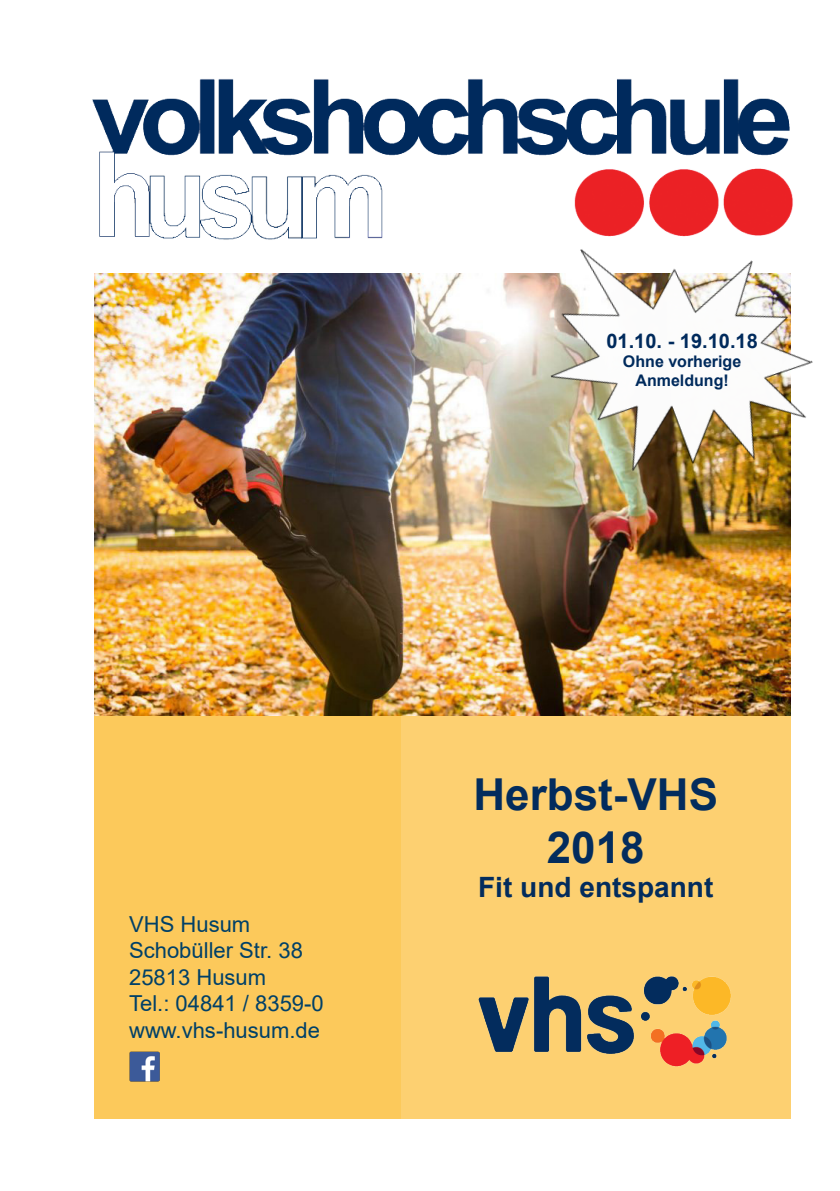
<style>
.page{position:relative;width:840px;height:1191px;background:#fff}
.page>*{position:absolute;margin:0;border:0;box-sizing:border-box;transform-origin:0 0}
.t1{font:700 44px/52.8px "Arial";color:#002a5c;text-align:center}
.t2{font:700 28px "Arial";color:#002a5c}
.t3{font:22px "Arial";color:#004068}
.t4{font:700 20px "Arial";color:#002a5c}
.t5{font:700 16px "Arial";color:#002a5c}
</style>
<div class="page">
<div style="left:94px;top:715px;width:307px;height:403px;background:#fcc95b"></div>
<div style="left:401px;top:715px;width:389px;height:403px;background:#fdd071"></div>
<img style="left:478px;top:976px;width:253px;height:91px">
<img style="left:92px;top:79px;width:698px;height:161px">
<img style="left:129px;top:1051px;width:30px;height:30px">
<img style="left:94px;top:274px;width:696px;height:441px">
<img style="left:512px;top:186px;width:301px;height:331px">
<p class="t4" style="left:606px;top:327px;width:153px">01.10. - 19.10.18</p>
<p class="t5" style="left:622px;top:350px;width:120px">Ohne vorherige</p>
<p class="t5" style="left:635px;top:369px;width:95px">Anmeldung!</p>
<p class="t3" style="left:129px;top:909px;width:123px">VHS Husum</p>
<p class="t3" style="left:129px;top:935px;width:175px">Schobüller Str. 38</p>
<p class="t3" style="left:129px;top:962px;width:138px">25813 Husum</p>
<p class="t3" style="left:129px;top:988px;width:196px">Tel.: 04841 / 8359-0</p>
<p class="t3" style="left:129px;top:1014px;width:192px">www.vhs-husum.de</p>
<h1 class="t1" style="left:473px;top:769px;width:246px">Herbst-VHS<br>2018</h1>
<p class="t2" style="left:478px;top:867px;width:236px">Fit und entspannt</p>
</div>
